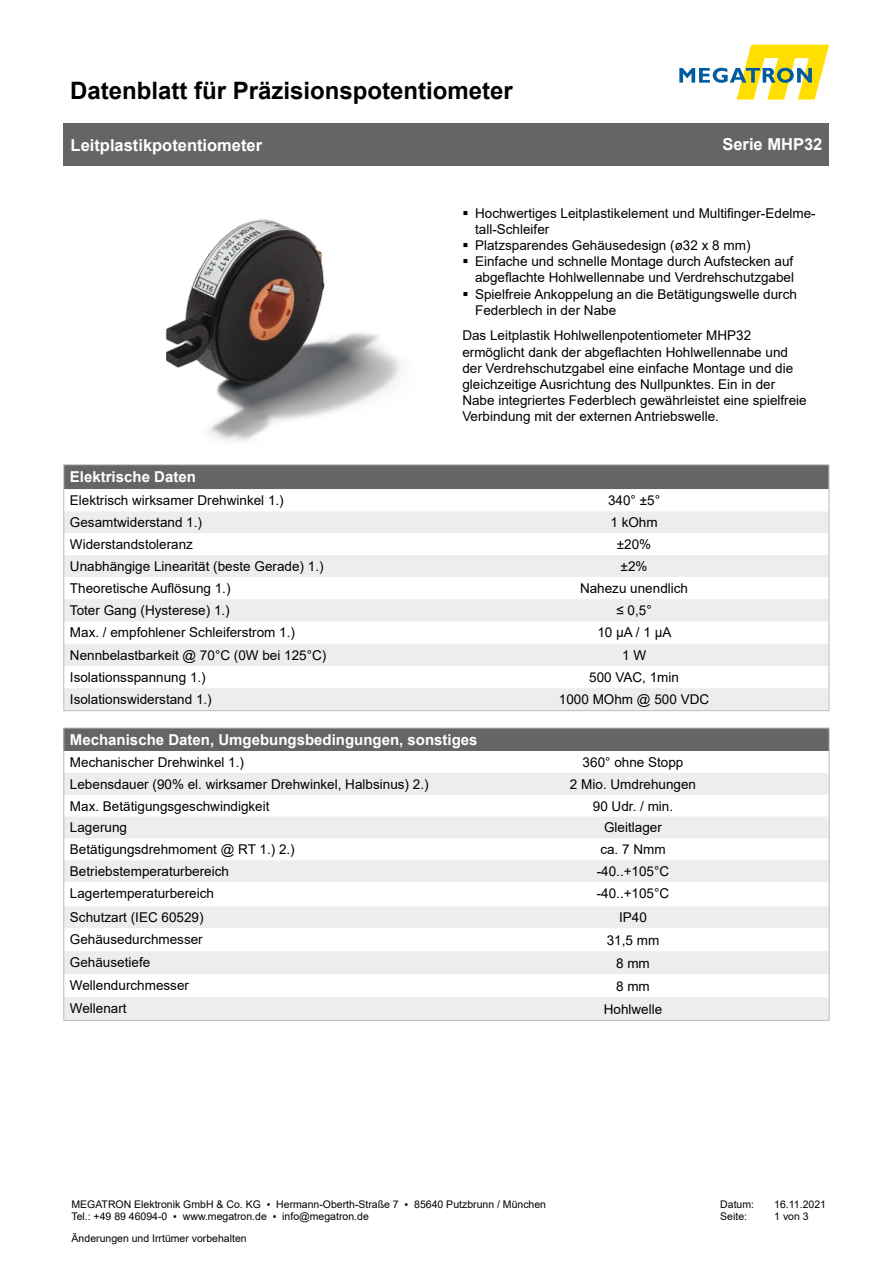
<style>
.page{position:relative;width:893px;height:1263px;background:#fff}
.page>*{position:absolute;margin:0;border:0;box-sizing:border-box;transform-origin:0 0}
.t1{font:700 24px "Arial";color:#000}
.t2{font:700 16.5px "Arial";color:#fff}
.t3{font:700 15px "Arial";color:#fff}
.t4{font:13.5px/16.2px "Arial";color:#000}
.t5{font:10.5px "Arial";color:#000}
</style>
<div class="page">
<svg style="left:679px;top:45px;width:150px;height:55px"></svg>
<div style="left:64px;top:123px;width:765px;height:43px;background:#646567"></div>
<img style="left:165px;top:219px;width:236px;height:222px">
<div style="left:66px;top:467px;width:761px;height:22px;background:#646567"></div>
<svg style="left:66px;top:511px;width:761px;height:198px;fill:#eceded"></svg>
<div style="left:64px;top:465px;width:765px;height:246px;border:1px solid #bbbdbe"></div>
<div style="left:64px;top:728px;width:765px;height:23px;background:#646567"></div>
<svg style="left:66px;top:773px;width:761px;height:245px;fill:#eceded"></svg>
<h1 class="t1" style="left:70px;top:73px;width:444px">Datenblatt für Präzisionspotentiometer</h1>
<p class="t2" style="left:71px;top:133px;width:193px">Leitplastikpotentiometer</p>
<p class="t2" style="left:722px;top:133px;width:101px">Serie MHP32</p>
<p class="t4" style="left:475px;top:205px;width:342px">Hochwertiges Leitplastikelement und Multifinger-Edelme&shy;tall-Schleifer</p>
<p class="t4" style="left:475px;top:237px;width:277px">Platzsparendes Gehäusedesign (ø32 x 8 mm)</p>
<p class="t4" style="left:475px;top:253px;width:320px">Einfache und schnelle Montage durch Aufstecken auf abgeflachte Hohlwellennabe und Verdrehschutzgabel</p>
<p class="t4" style="left:475px;top:286px;width:323px">Spielfreie Ankoppelung an die Betätigungswelle durch<br>Federblech in der Nabe</p>
<p class="t4" style="left:462px;top:327px;width:346px">Das Leitplastik Hohlwellenpotentiometer MHP32 ermöglicht dank der abgeflachten Hohlwellennabe und der Verdrehschutzgabel eine einfache Montage und die gleichzeitige Ausrichtung des Nullpunktes. Ein in der Nabe integriertes Federblech gewährleistet eine spielfreie Verbindung mit der externen Antriebswelle.</p>
<p class="t3" style="left:70px;top:466px;width:127px">Elektrische Daten</p>
<p class="t4" style="left:70px;top:492px;width:215px">Elektrisch wirksamer Drehwinkel 1.)</p>
<p class="t4" style="left:608px;top:492px;width:53px">340° ±5°</p>
<p class="t4" style="left:70px;top:514px;width:134px">Gesamtwiderstand 1.)</p>
<p class="t4" style="left:610px;top:514px;width:49px">1 kOhm</p>
<p class="t4" style="left:70px;top:536px;width:125px">Widerstandstoleranz</p>
<p class="t4" style="left:617px;top:536px;width:36px">±20%</p>
<p class="t4" style="left:70px;top:558px;width:255px">Unabhängige Linearität (beste Gerade) 1.)</p>
<p class="t4" style="left:621px;top:558px;width:28px">±2%</p>
<p class="t4" style="left:70px;top:580px;width:162px">Theoretische Auflösung 1.)</p>
<p class="t4" style="left:580px;top:580px;width:110px">Nahezu unendlich</p>
<p class="t4" style="left:70px;top:602px;width:161px">Toter Gang (Hysterese) 1.)</p>
<p class="t4" style="left:616px;top:602px;width:37px">≤ 0,5°</p>
<p class="t4" style="left:70px;top:624px;width:227px">Max. / empfohlener Schleiferstrom 1.)</p>
<p class="t4" style="left:597px;top:624px;width:76px">10 µA / 1 µA</p>
<p class="t4" style="left:70px;top:647px;width:258px">Nennbelastbarkeit @ 70°C (0W bei 125°C)</p>
<p class="t4" style="left:622px;top:647px;width:26px">1 W</p>
<p class="t4" style="left:70px;top:669px;width:137px">Isolationsspannung 1.)</p>
<p class="t4" style="left:589px;top:669px;width:91px">500 VAC, 1min</p>
<p class="t4" style="left:70px;top:691px;width:143px">Isolationswiderstand 1.)</p>
<p class="t4" style="left:559px;top:691px;width:152px">1000 MOhm @ 500 VDC</p>
<p class="t3" style="left:70px;top:729px;width:409px">Mechanische Daten, Umgebungsbedingungen, sonstiges</p>
<p class="t4" style="left:70px;top:754px;width:176px">Mechanischer Drehwinkel 1.)</p>
<p class="t4" style="left:583px;top:754px;width:102px">360° ohne Stopp</p>
<p class="t4" style="left:70px;top:776px;width:360px">Lebensdauer (90% el. wirksamer Drehwinkel, Halbsinus) 2.)</p>
<p class="t4" style="left:570px;top:776px;width:128px">2 Mio. Umdrehungen</p>
<p class="t4" style="left:70px;top:798px;width:201px">Max. Betätigungsgeschwindigkeit</p>
<p class="t4" style="left:593px;top:798px;width:82px">90 Udr. / min.</p>
<p class="t4" style="left:70px;top:819px;width:59px">Lagerung</p>
<p class="t4" style="left:604px;top:819px;width:59px">Gleitlager</p>
<p class="t4" style="left:70px;top:841px;width:226px">Betätigungsdrehmoment @ RT 1.) 2.)</p>
<p class="t4" style="left:600px;top:841px;width:67px">ca. 7 Nmm</p>
<p class="t4" style="left:70px;top:863px;width:161px">Betriebstemperaturbereich</p>
<p class="t4" style="left:597px;top:863px;width:74px">-40..+105°C</p>
<p class="t4" style="left:70px;top:885px;width:146px">Lagertemperaturbereich</p>
<p class="t4" style="left:597px;top:885px;width:74px">-40..+105°C</p>
<p class="t4" style="left:70px;top:909px;width:135px">Schutzart (IEC 60529)</p>
<p class="t4" style="left:619px;top:909px;width:29px">IP40</p>
<p class="t4" style="left:70px;top:931px;width:134px">Gehäusedurchmesser</p>
<p class="t4" style="left:607px;top:932px;width:54px">31,5 mm</p>
<p class="t4" style="left:70px;top:954px;width:82px">Gehäusetiefe</p>
<p class="t4" style="left:616px;top:955px;width:35px">8 mm</p>
<p class="t4" style="left:70px;top:977px;width:121px">Wellendurchmesser</p>
<p class="t4" style="left:616px;top:978px;width:35px">8 mm</p>
<p class="t4" style="left:70px;top:1000px;width:58px">Wellenart</p>
<p class="t4" style="left:604px;top:1001px;width:60px">Hohlwelle</p>
<p class="t5" style="left:71px;top:1197px;width:476px">MEGATRON Elektronik GmbH &amp; Co. KG ▪ Hermann-Oberth-Straße 7 ▪ 85640 Putzbrunn / München</p>
<p class="t5" style="left:71px;top:1209px;width:299px">Tel.: +49 89 46094-0 ▪ www.megatron.de ▪ info@megatron.de</p>
<p class="t5" style="left:72px;top:1231px;width:177px">Änderungen und Irrtümer vorbehalten</p>
<p class="t5" style="left:720px;top:1197px;width:35px">Datum:</p>
<p class="t5" style="left:774px;top:1197px;width:53px">16.11.2021</p>
<p class="t5" style="left:720px;top:1209px;width:28px">Seite:</p>
<p class="t5" style="left:774px;top:1209px;width:36px">1 von 3</p>
</div>
